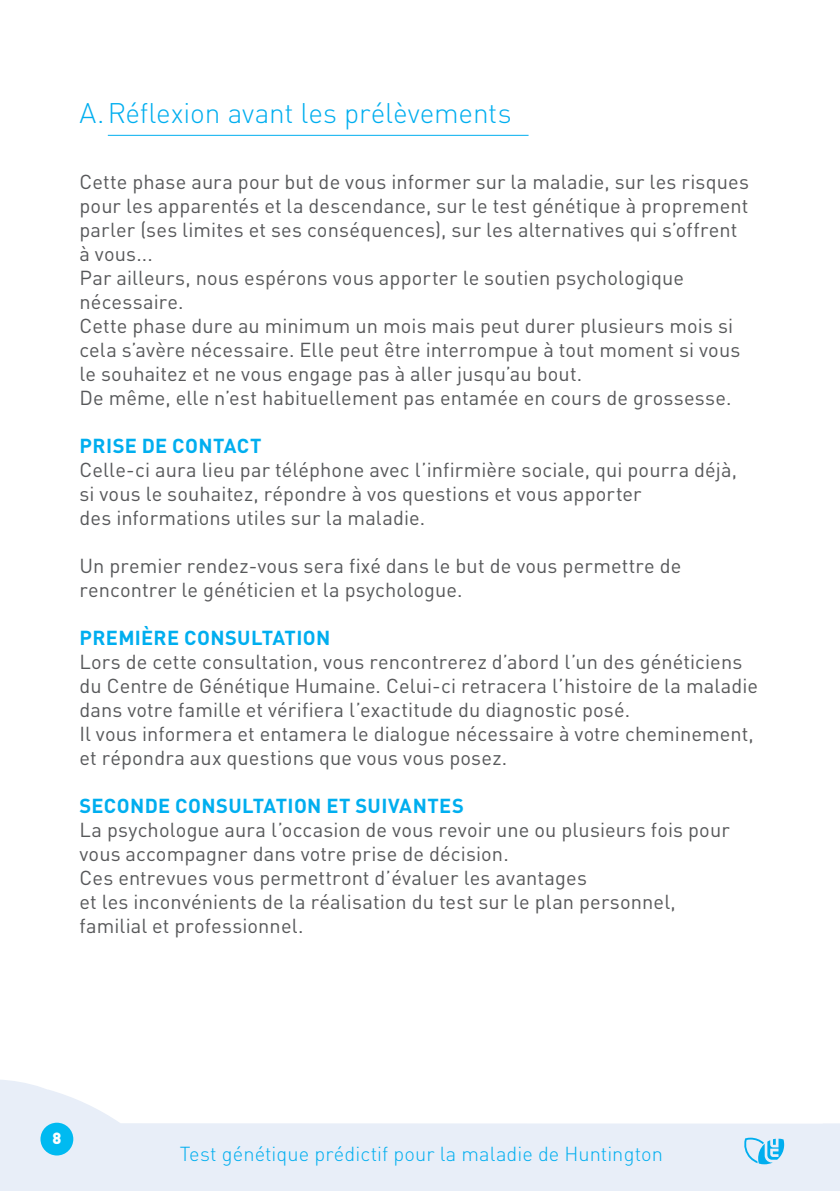
<style>
.page{position:relative;width:840px;height:1191px;background:#fff}
.page>*{position:absolute;margin:0;border:0;box-sizing:border-box;transform-origin:0 0}
.t1{font:300 28px "DINOT";letter-spacing:-.005em;color:#00aeef}
.Corps_de_texte{font:20px/24px "DINOT";letter-spacing:.005em;color:#57585a}
.Corps_de_texte-2{font:700 20px "DINOT";letter-spacing:.015em;color:#00aeef}
.t2{font:300 20px "DINOT";letter-spacing:.005em;color:#00aeef}
.t3{font:900 16px "DINOT";color:#fff}
</style>
<div class="page">
<svg style="left:0;top:1080px;width:822px;height:111px;fill:#e8eef8"></svg>
<div style="left:40px;top:1122px;width:33px;height:33px;background:#00baf1;border-radius:50%"></div>
<svg style="left:742px;top:1137px;width:41px;height:27px"></svg>
<svg style="left:822px;top:1123px;width:17px;height:68px"></svg>
<hr style="left:108px;top:135px;width:420px;height:1px;background:#00aeef">
<p class="t1" style="left:79px;top:96px;width:433px">A.Réflexion avant les prélèvements</p>
<p class="Corps_de_texte" style="left:79px;top:169px;width:670px;text-align:justify">Cette phase aura pour but de vous informer sur la maladie, sur les risques pour les apparentés et la descendance, sur le test génétique à proprement parler (ses limites et ses conséquences), sur les alternatives qui s’offrent</p>
<p class="Corps_de_texte" style="left:79px;top:241px;width:75px">à vous...</p>
<p class="Corps_de_texte" style="left:79px;top:265px;width:605px">Par ailleurs, nous espérons vous apporter le soutien psychologique nécessaire.</p>
<p class="Corps_de_texte" style="left:79px;top:313px;width:662px">Cette phase dure au minimum un mois mais peut durer plusieurs mois si cela s’avère nécessaire. Elle peut être interrompue à tout moment si vous le souhaitez et ne vous engage pas à aller jusqu’au bout.</p>
<p class="Corps_de_texte" style="left:79px;top:385px;width:653px">De même, elle n’est habituellement pas entamée en cours de grossesse.</p>
<p class="Corps_de_texte-2" style="left:79px;top:432px;width:183px">PRISE DE CONTACT</p>
<p class="Corps_de_texte" style="left:79px;top:457px;width:658px">Celle-ci aura lieu par téléphone avec l’infirmière sociale, qui pourra déjà,</p>
<p class="Corps_de_texte" style="left:79px;top:481px;width:563px">si vous le souhaitez, répondre à vos questions et vous apporter</p>
<p class="Corps_de_texte" style="left:79px;top:505px;width:347px">des informations utiles sur la maladie.</p>
<p class="Corps_de_texte" style="left:79px;top:553px;width:603px">Un premier rendez-vous sera fixé dans le but de vous permettre de rencontrer le généticien et la psychologue.</p>
<p class="Corps_de_texte-2" style="left:79px;top:624px;width:252px">PREMIÈRE CONSULTATION</p>
<p class="Corps_de_texte" style="left:79px;top:649px;width:680px">Lors de cette consultation, vous rencontrerez d’abord l’un des généticiens du Centre de Génétique Humaine. Celui-ci retracera l’histoire de la maladie dans votre famille et vérifiera l’exactitude du diagnostic posé.</p>
<p class="Corps_de_texte" style="left:79px;top:721px;width:675px">Il vous informera et entamera le dialogue nécessaire à votre cheminement, et répondra aux questions que vous vous posez.</p>
<p class="Corps_de_texte-2" style="left:79px;top:792px;width:386px">SECONDE CONSULTATION ET SUIVANTES</p>
<p class="Corps_de_texte" style="left:79px;top:817px;width:651px">La psychologue aura l’occasion de vous revoir une ou plusieurs fois pour vous accompagner dans votre prise de décision.</p>
<p class="Corps_de_texte" style="left:79px;top:865px;width:508px">Ces entrevues vous permettront d’évaluer les avantages</p>
<p class="Corps_de_texte" style="left:79px;top:889px;width:597px">et les inconvénients de la réalisation du test sur le plan personnel,</p>
<p class="Corps_de_texte" style="left:79px;top:913px;width:225px">familial et professionnel.</p>
<p class="t3" style="left:52px;top:1127px;width:10px">8</p>
<p class="t2" style="left:180px;top:1141px;width:484px">Test génétique prédictif pour la maladie de Huntington</p>
</div>
